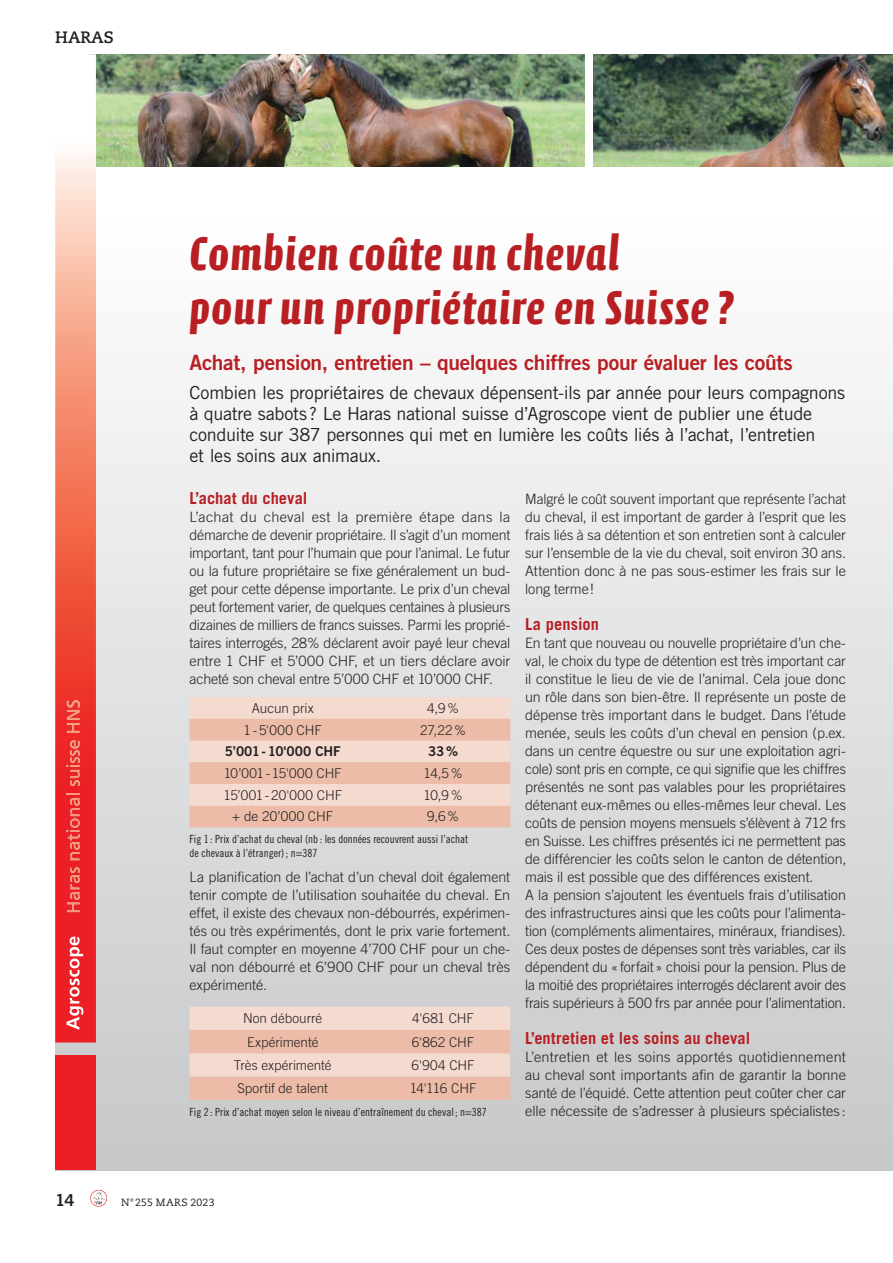
<style>
.page{position:relative;width:893px;height:1263px;background:#fff}
.page>*{position:absolute;margin:0;border:0;box-sizing:border-box;transform-origin:0 0}
.t1{font:700 48px/54px "Calcite Pro";letter-spacing:.02em;color:#b81f23}
.t2{font:21px "Trade Gothic LT Std Bd 2";letter-spacing:-.015em;color:#b81f23}
.t3{font:18px/21px "Trade Gothic LT Std";letter-spacing:-.015em;color:#231f20}
.t4{font:700 16.5px "Trade Gothic LT Std";letter-spacing:.005em;color:#b81f23}
.t5{font:700 16.5px "Caecilia LT Std";color:#231f20}
.t6{font:16.5px "Trade Gothic LT Std Bd 2";color:#231f20}
.t7{font:300 14.25px/18px "Trade Gothic LT Std";letter-spacing:-.005em;color:#231f20;text-align:justify}
.t8{font:300 13.5px "Trade Gothic LT Std";letter-spacing:-.005em;color:#231f20}
.t9{font:13.5px "Trade Gothic LT Std Bd 2";letter-spacing:-.01em;color:#231f20}
.t10{font:11.25px/13.5px "Trade Gothic LT Std Cn 18";color:#231f20}
.t11{font:10.5px "Caecilia LT Std";letter-spacing:.02em;color:#231f20}
</style>
<div class="page">
<img style="left:96px;top:54px;width:489px;height:112px">
<div style="left:55px;top:207px;width:838px;height:963px;background:linear-gradient(to bottom,#fefeff,#c6c7c9)"></div>
<div style="left:55px;top:1055px;width:41px;height:115px;background:#eb1f25"></div>
<svg style="left:55px;top:54px;width:41px;height:989px;background:#f2786c"></svg>
<img style="left:593px;top:54px;width:300px;height:112px">
<svg style="left:892px;top:207px;width:1px;height:963px"></svg>
<div style="left:90px;top:1190px;width:17px;height:17px;border:1px solid #ea434b;border-radius:50%"></div>
<svg style="left:92px;top:1192px;width:13px;height:12px"></svg>
<svg style="left:189px;top:697px;width:321px;height:130px;background:#f0cbbb"></svg>
<svg style="left:189px;top:1007px;width:321px;height:93px;background:#f0cabb"></svg>
<p class="t5" style="left:55px;top:28px;width:60px">HARAS</p>
<h1 class="t1" style="left:190px;top:230px;width:545px">Combien coûte un cheval<br>pour un propriétaire en Suisse ?</h1>
<h2 class="t2" style="left:189px;top:350px;width:605px">Achat, pension, entretien – quelques chiffres pour évaluer les coûts</h2>
<p class="t3" style="left:189px;top:384px;width:657px">Combien les propriétaires de chevaux dépensent-ils par année pour leurs compagnons à quatre sabots? Le Haras national suisse d’Agroscope vient de publier une étude conduite sur 387 personnes qui met en lumière les coûts liés à l’achat, l’entretien<br>et les soins aux animaux.</p>
<p class="t4" style="left:189px;top:492px;width:119px">L’achat du cheval</p>
<p class="t7" style="left:189px;top:509px;width:322px">L’achat du cheval est la première étape dans la démarche de devenir propriétaire. Il s’agit d’un moment important, tant pour l’humain que pour l’animal. Le futur ou la future propriétaire se fixe généralement un bud&shy;get pour cette dépense importante. Le prix d’un cheval peut fortement varier, de quelques centaines à plusieurs dizaines de milliers de francs suisses. Parmi les proprié&shy;taires interrogés, 28% déclarent avoir payé leur cheval entre 1 CHF et 5’000 CHF, et un tiers déclare avoir acheté son cheval entre 5’000 CHF et 10’000 CHF.</p>
<p class="t8" style="left:252px;top:703px;width:63px">Aucun prix</p>
<p class="t8" style="left:427px;top:703px;width:34px">4,9%</p>
<p class="t8" style="left:244px;top:725px;width:80px">1-5'000 CHF</p>
<p class="t8" style="left:420px;top:725px;width:48px">27,22%</p>
<p class="t9" style="left:225px;top:744px;width:117px">5’001-10'000 CHF</p>
<p class="t9" style="left:428px;top:744px;width:32px">33%</p>
<p class="t8" style="left:224px;top:768px;width:120px">10’001-15'000 CHF</p>
<p class="t8" style="left:424px;top:768px;width:41px">14,5%</p>
<p class="t8" style="left:223px;top:790px;width:120px">15’001-20'000 CHF</p>
<p class="t8" style="left:423px;top:790px;width:41px">10,9%</p>
<p class="t8" style="left:232px;top:812px;width:102px">+ de 20’000 CHF</p>
<p class="t8" style="left:427px;top:812px;width:34px">9,6%</p>
<p class="t10" style="left:189px;top:833px;width:280px">Fig 1 : Prix d’achat du cheval (nb : les données recouvrent aussi l’achat de chevaux à l’étranger) ; n=387</p>
<p class="t7" style="left:189px;top:869px;width:322px">La planification de l’achat d’un cheval doit également tenir compte de l’utilisation souhaitée du cheval. En effet, il existe des chevaux non-débourrés, expérimen&shy;tés ou très expérimentés, dont le prix varie fortement.<br>Il faut compter en moyenne 4’700 CHF pour un che&shy;val non débourré et 6’900 CHF pour un cheval très expérimenté.</p>
<p class="t8" style="left:243px;top:1013px;width:81px">Non débourré</p>
<p class="t8" style="left:412px;top:1013px;width:63px">4'681 CHF</p>
<p class="t8" style="left:247px;top:1037px;width:73px">Expérimenté</p>
<p class="t8" style="left:412px;top:1037px;width:64px">6'862 CHF</p>
<p class="t8" style="left:234px;top:1060px;width:99px">Très expérimenté</p>
<p class="t8" style="left:412px;top:1060px;width:65px">6'904 CHF</p>
<p class="t8" style="left:238px;top:1084px;width:92px">Sportif de talent</p>
<p class="t8" style="left:410px;top:1084px;width:68px">14'116 CHF</p>
<p class="t10" style="left:189px;top:1106px;width:299px">Fig 2 : Prix d’achat moyen selon le niveau d’entraînement du cheval ; n=387</p>
<p class="t7" style="left:525px;top:491px;width:322px">Malgré le coût souvent important que représente l’achat du cheval, il est important de garder à l’esprit que les frais liés à sa détention et son entretien sont à calculer sur l’ensemble de la vie du cheval, soit environ 30 ans.<br>Attention donc à ne pas sous-estimer les frais sur le long terme!</p>
<p class="t4" style="left:525px;top:618px;width:76px">La pension</p>
<p class="t7" style="left:525px;top:635px;width:323px;text-align:left">En tant que nouveau ou nouvelle propriétaire d’un che&shy;val, le choix du type de détention est très important car il constitue le lieu de vie de l’animal. Cela joue donc un rôle dans son bien-être. Il représente un poste de dépense très important dans le budget. Dans l’étude menée, seuls les coûts d’un cheval en pension (p.ex. dans un centre équestre ou sur une exploitation agri&shy;cole) sont pris en compte, ce qui signifie que les chiffres présentés ne sont pas valables pour les propriétaires détenant eux-mêmes ou elles-mêmes leur cheval. Les coûts de pension moyens mensuels s’élèvent à 712 frs en Suisse. Les chiffres présentés ici ne permettent pas de différencier les coûts selon le canton de détention, mais il est possible que des différences existent.<br>A la pension s’ajoutent les éventuels frais d’utilisation des infrastructures ainsi que les coûts pour l’alimenta&shy;tion (compléments alimentaires, minéraux, friandises).<br>Ces deux postes de dépenses sont très variables, car ils dépendent du «forfait» choisi pour la pension. Plus de la moitié des propriétaires interrogés déclarent avoir des frais supérieurs à 500 frs par année pour l’alimentation.</p>
<p class="t4" style="left:525px;top:1032px;width:227px">L’entretien et les soins au cheval</p>
<p class="t7" style="left:525px;top:1049px;width:322px">L’entretien et les soins apportés quotidiennement au cheval sont importants afin de garantir la bonne santé de l’équidé. Cette attention peut coûter cher car elle nécessite de s’adresser à plusieurs spécialistes:</p>
<p class="t6" style="left:55px;top:1190px;width:21px">14</p>
<p class="t11" style="left:121px;top:1196px;width:95px">N°255 MARS 2023</p>
</div>
